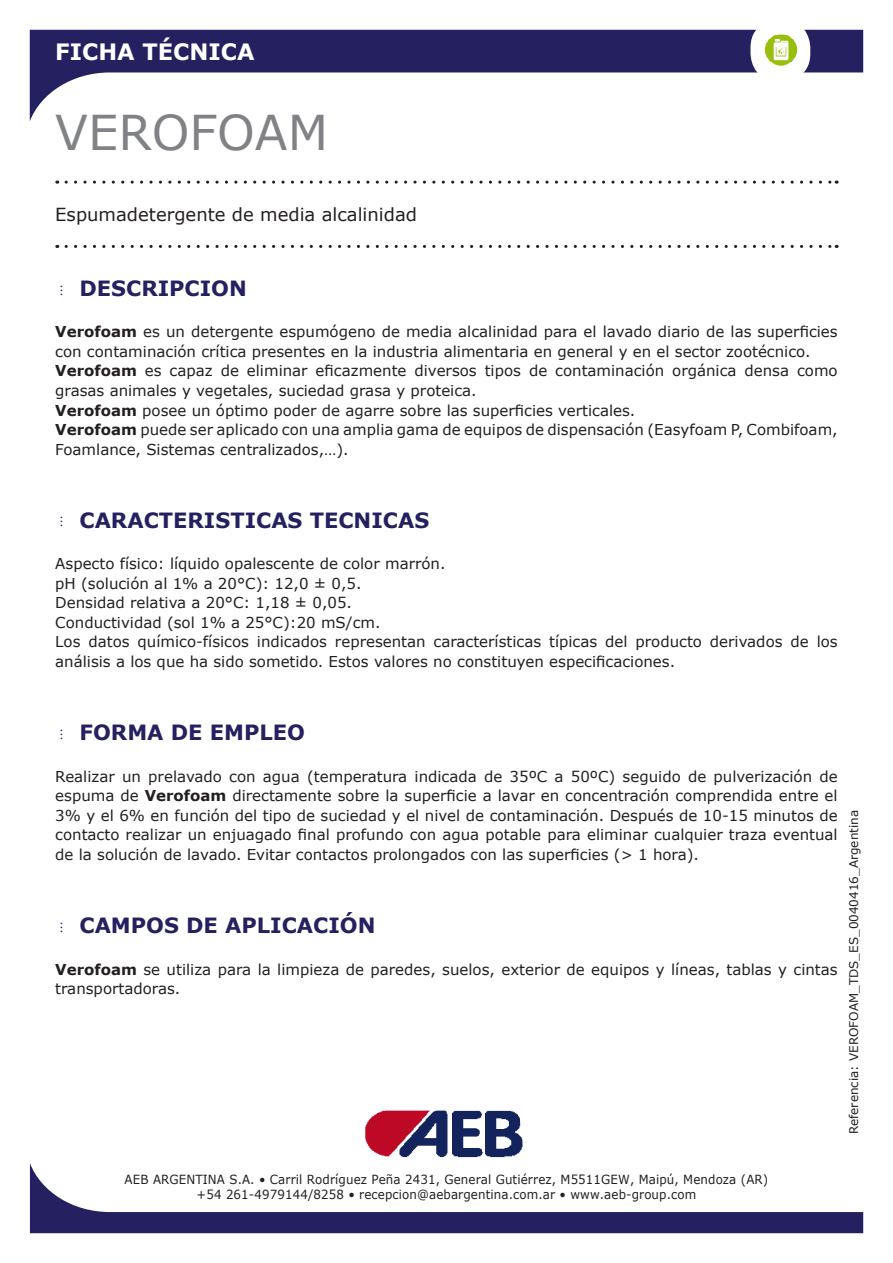
<style>
.page{position:relative;width:893px;height:1263px;background:#fff}
.page>*{position:absolute;margin:0;border:0;box-sizing:border-box;transform-origin:0 0}
.Famiglia{font:48px "Verdana";color:#808285}
.Scheda_Technica_tito{font:700 22.5px "Verdana";color:#fff}
.t1{font:700 21px "Verdana";color:#252161}
.Benefici_prodotto{font:18px "Verdana";color:#231f20}
.testo_ok{font:15px/19.5px "Verdana";color:#231f20}
.t2{font:12.6px/15.1px "Verdana";letter-spacing:.01em;color:#231f20;text-align:center;scale:.94 1}
.Reference{font:12px "Verdana";color:#231f20}
.s1{font-weight:700}
</style>
<div class="page">
<svg style="left:30px;top:1163px;width:833px;height:70px"></svg>
<svg style="left:30px;top:30px;width:833px;height:91px"></svg>
<img style="left:365px;top:1110px;width:158px;height:48px">
<svg style="left:66px;top:181px;width:771px;height:3px"></svg>
<svg style="left:66px;top:245px;width:771px;height:3px"></svg>
<div style="left:750px;top:20px;width:60px;height:61px;background:#fff;border-radius:27px"></div>
<img style="left:764px;top:34px;width:34px;height:32px">
<p class="Scheda_Technica_tito" style="left:55px;top:36px;width:201px">FICHA TÉCNICA</p>
<p class="Famiglia" style="left:55px;top:100px;width:274px">VEROFOAM</p>
<p class="Benefici_prodotto" style="left:55px;top:202px;width:363px">Espumadetergente de media alcalinidad</p>
<p class="t1" style="left:79px;top:273px;width:169px">DESCRIPCION</p>
<p class="testo_ok" style="left:55px;top:322px;width:784px"><span class="s1">Verofoam</span> es un detergente espumógeno de media alcalinidad para el lavado diario de las superficies con contaminación crítica presentes en la industria alimentaria en general y en el sector zootécnico.</p>
<p class="testo_ok" style="left:55px;top:361px;width:784px"><span class="s1">Verofoam</span> es capaz de eliminar eficazmente diversos tipos de contaminación orgánica densa como grasas animales y vegetales, suciedad grasa y proteica.</p>
<p class="testo_ok" style="left:55px;top:400px;width:582px"><span class="s1">Verofoam</span> posee un óptimo poder de agarre sobre las superficies verticales.</p>
<p class="testo_ok" style="left:55px;top:420px;width:784px"><span class="s1">Verofoam</span> puede ser aplicado con una amplia gama de equipos de dispensación (Easyfoam P, Combifoam,<br>Foamlance, Sistemas centralizados,…).</p>
<p class="t1" style="left:79px;top:505px;width:351px">CARACTERISTICAS TECNICAS</p>
<p class="testo_ok" style="left:55px;top:554px;width:392px">Aspecto físico: líquido opalescente de color marrón.</p>
<p class="testo_ok" style="left:55px;top:573px;width:308px">pH (solución al 1% a 20°C): 12,0 ± 0,5.</p>
<p class="testo_ok" style="left:55px;top:593px;width:298px">Densidad relativa a 20°C: 1,18 ± 0,05.</p>
<p class="testo_ok" style="left:55px;top:612px;width:327px">Conductividad (sol 1% a 25°C):20 mS/cm.</p>
<p class="testo_ok" style="left:55px;top:632px;width:784px">Los datos químico-físicos indicados representan características típicas del producto derivados de los análisis a los que ha sido sometido. Estos valores no constituyen especificaciones.</p>
<p class="t1" style="left:79px;top:717px;width:227px">FORMA DE EMPLEO</p>
<p class="testo_ok" style="left:55px;top:766px;width:784px;text-align:justify">Realizar un prelavado con agua (temperatura indicada de 35ºC a 50ºC) seguido de pulverización de espuma de <span class="s1">Verofoam</span> directamente sobre la superficie a lavar en concentración comprendida entre el 3% y el 6% en función del tipo de suciedad y el nivel de contaminación. Después de 10-15 minutos de contacto realizar un enjuagado final profundo con agua potable para eliminar cualquier traza eventual de la solución de lavado. Evitar contactos prolongados con las superficies (&gt; 1 hora).</p>
<p class="t1" style="left:79px;top:910px;width:298px">CAMPOS DE APLICACIÓN</p>
<p class="testo_ok" style="left:55px;top:959px;width:784px"><span class="s1">Verofoam</span> se utiliza para la limpieza de paredes, suelos, exterior de equipos y líneas, tablas y cintas transportadoras.</p>
<p class="Reference" style="left:845px;top:1134px;width:326px;rotate:-90deg">Referencia: VEROFOAM_TDS_ES_0040416_Argentina</p>
<p class="t2" style="left:125px;top:1172px;width:686px">AEB ARGENTINA S.A. • Carril Rodríguez Peña 2431, General Gutiérrez, M5511GEW, Maipú, Mendoza (AR) +54 261-4979144/8258 • recepcion@aebargentina.com.ar • www.aeb-group.com</p>
</div>
